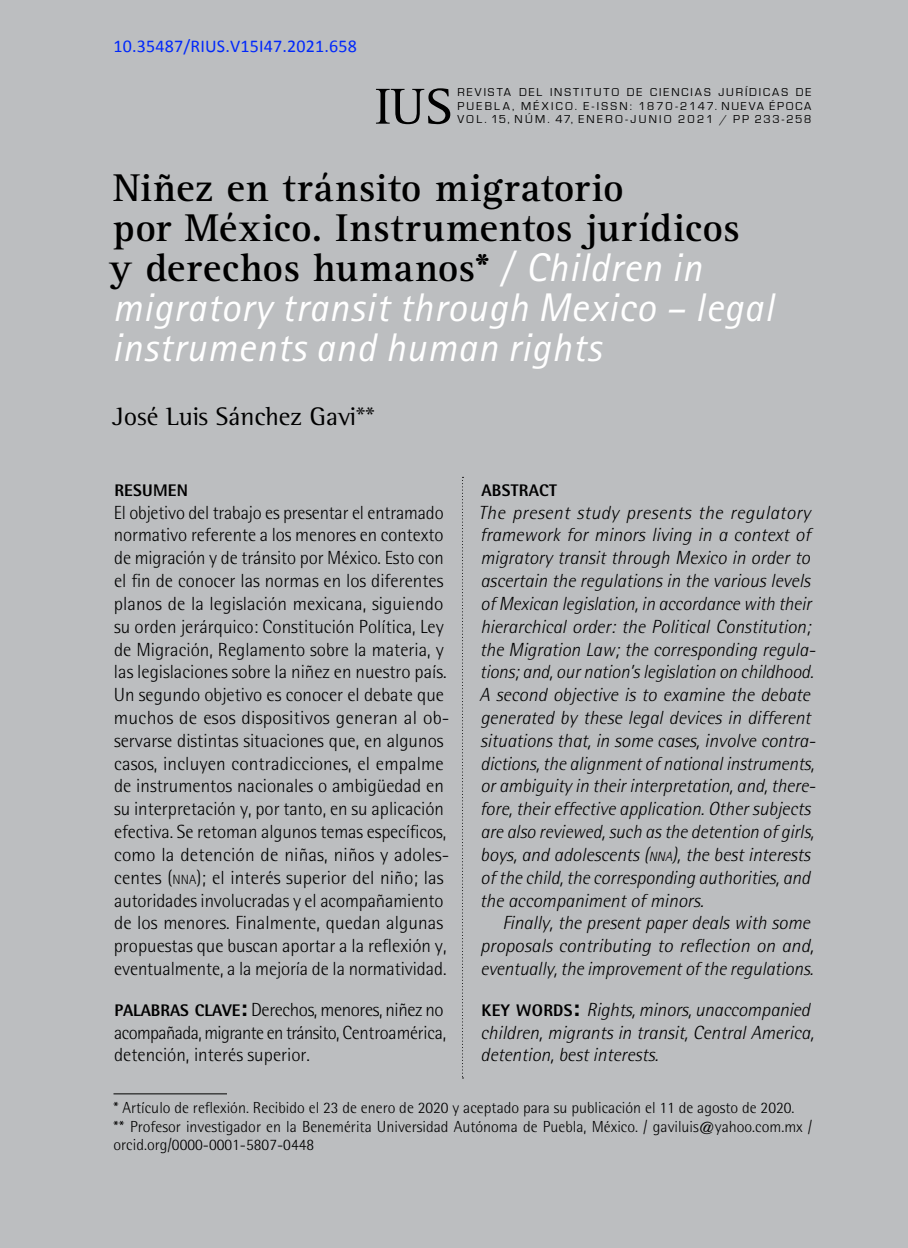
<style>
.page{position:relative;width:908px;height:1248px;background:#fff}
.page>*{position:absolute;margin:0;border:0;box-sizing:border-box;transform-origin:0 0}
.t1{font:700 40px/40px "Rotis Serif";letter-spacing:.015em;color:#000}
.t2{font:italic 40px/40px "Rotis Sans Serif";letter-spacing:.02em;color:#fff}
.t3{font:26px "Rotis Semi Serif";color:#000}
.t4{font:italic 300 19px/22.8px "Rotis Semi Sans";color:#000}
.t5{font:300 19px/22.8px "Rotis Semi Sans";color:#000}
.t6{font:300 19px/22.8px "Rotis Semi Sans";letter-spacing:-.02em;color:#000}
.t7{font:18px "Calibri";letter-spacing:.01em;color:#0027fb}
.t8{font:800 16.8px "Rotis Semi Sans";letter-spacing:.015em;color:#000}
.t9{font:300 16px/18.6px "Rotis Semi Sans";color:#000}
.t10{font:11.8px/13.6px "Eurostile";letter-spacing:.17em;color:#000}
.t11{font:11.8px "Eurostile";letter-spacing:.15em;color:#000}
.t12{font:11.8px "Eurostile";letter-spacing:.195em;color:#000}
.s1{font-family:"Rotis Sans Serif";font-weight:400;font-style:italic;color:#fff}
.s2{font-size:13.4px}
.s3{font-style:inherit}
.s4{font-weight:800;font-style:normal;font-size:16.8px}
.s5{font-weight:800;font-style:normal;font-size:24px}
.s6{font-weight:800;font-size:16.8px}
.s7{font-weight:800;font-size:24px}
</style>
<div class="page">
<div style="left:0;top:0;width:907px;height:1247px;background:#bcbec0"></div>
<svg style="left:376px;top:88px;width:74px;height:36px"></svg>
<hr style="left:113px;top:1093px;width:114px;height:1px;background:#000">
<svg style="left:462px;top:477px;width:1px;height:601px"></svg>
<p class="t7" style="left:113px;top:34px;width:245px">10.35487/RIUS.V15I47.2021.658</p>
<p class="t10" style="left:457px;top:86px;width:355px">REVISTA DEL INSTITUTO DE CIENCIAS JURÍDICAS DE<br>PUEBLA, MÉXICO. E-ISSN</p>
<p class="t11" style="left:629px;top:100px;width:183px">: 1870-2147. NUEVA ÉPOCA</p>
<p class="t12" style="left:457px;top:113px;width:130px">VOL. 15, NÚM . 47, ENE</p>
<p class="t10" style="left:605px;top:113px;width:43px">RO-JUNIO</p>
<p class="t11" style="left:677px;top:113px;width:135px">2021 / PP 233-258</p>
<h1 class="t1" style="left:110px;top:168px;width:631px">Niñez en tránsito migratorio<br>por México. Instrumentos jurídicos y derechos humanos* <span class="s1">/ Children in</span></h1>
<h1 class="t2" style="left:112px;top:288px;width:663px">migratory transit through Mexico – legal instruments and human rights</h1>
<h2 class="t3" style="left:113px;top:401px;width:263px">José Luis Sánchez Gavi**</h2>
<p class="t8" style="left:481px;top:479px;width:77px">ABSTRACT</p>
<p class="t4" style="left:478px;top:500px;width:338px">The present study presents the regulatory framework for minors living in a context of migratory transit through Mexico in order to ascertain the regulations in the various levels of Mexican legislation, in accordance with their hierarchical order: the Political Constitution; the Migration Law; the corresponding regula&shy;tions; and, our nation’s legislation on childhood.<br>A second objective is to examine the debate generated by these legal devices in different situations that, in some cases, involve contra&shy;dictions, the alignment of national instruments, or ambiguity in their interpretation, and, there&shy;fore, their effective application. Other subjects are also reviewed, such as the detention of girls, boys, and adolescents (<span class="s2">NNA</span><span class="s3">),</span> the best interests of the child, the corresponding authorities, and the accompaniment of minors.</p>
<p class="t4" style="left:480px;top:911px;width:335px;text-indent:22px">Finally, the present paper deals with some proposals contributing to reflection on and, eventually, the improvement of the regulations.</p>
<p class="t4" style="left:480px;top:997px;width:335px"><span class="s4">KEY WORDS</span><span class="s5">:</span> Rights, minors, unaccompanied children, migrants in transit, Central America, detention, best interests.</p>
<p class="t9" style="left:113px;top:1098px;width:700px">* Artículo de reflexión. Recibido el 23 de enero de 2020 y aceptado para su publicación el 11 de agosto de 2020.<br>** Profesor investigador en la Benemérita Universidad Autónoma de Puebla, México. / gaviluis@yahoo.com.mx / orcid.org/0000-0001-5807-0448</p>
<p class="t8" style="left:114px;top:479px;width:75px">RESUMEN</p>
<p class="t5" style="left:114px;top:501px;width:337px">El objetivo del trabajo es presentar el entramado normativo referente a los menores en contexto de migración y de tránsito por México. Esto con el fin de conocer las normas en los diferentes planos de la legislación mexicana, siguiendo su orden jerárquico: Constitución Política, Ley de Migración, Reglamento sobre la materia, y las legislaciones sobre la niñez en nuestro país.<br>Un segundo objetivo es conocer el debate que muchos de esos dispositivos generan al ob&shy;servarse distintas situaciones que, en algunos casos, incluyen contradicciones, el empalme de instrumentos nacionales o ambigüedad en su interpretación y, por tanto, en su aplicación efectiva. Se retoman algunos temas específicos, como la detención de niñas, niños y adoles&shy;centes (<span class="s2">NNA</span>); el interés superior del niño; las autoridades involucradas y el acompañamiento de los menores. Finalmente, quedan algunas propuestas que buscan aportar a la reflexión y, eventualmente, a la mejoría de la normatividad.</p>
<p class="t6" style="left:114px;top:997px;width:333px"><span class="s6">PALABRAS CLAVE</span><span class="s7">:</span> Derechos, menores, niñez no acompañada, migrante en tránsito, Centroamérica, detención, interés superior.</p>
</div>
